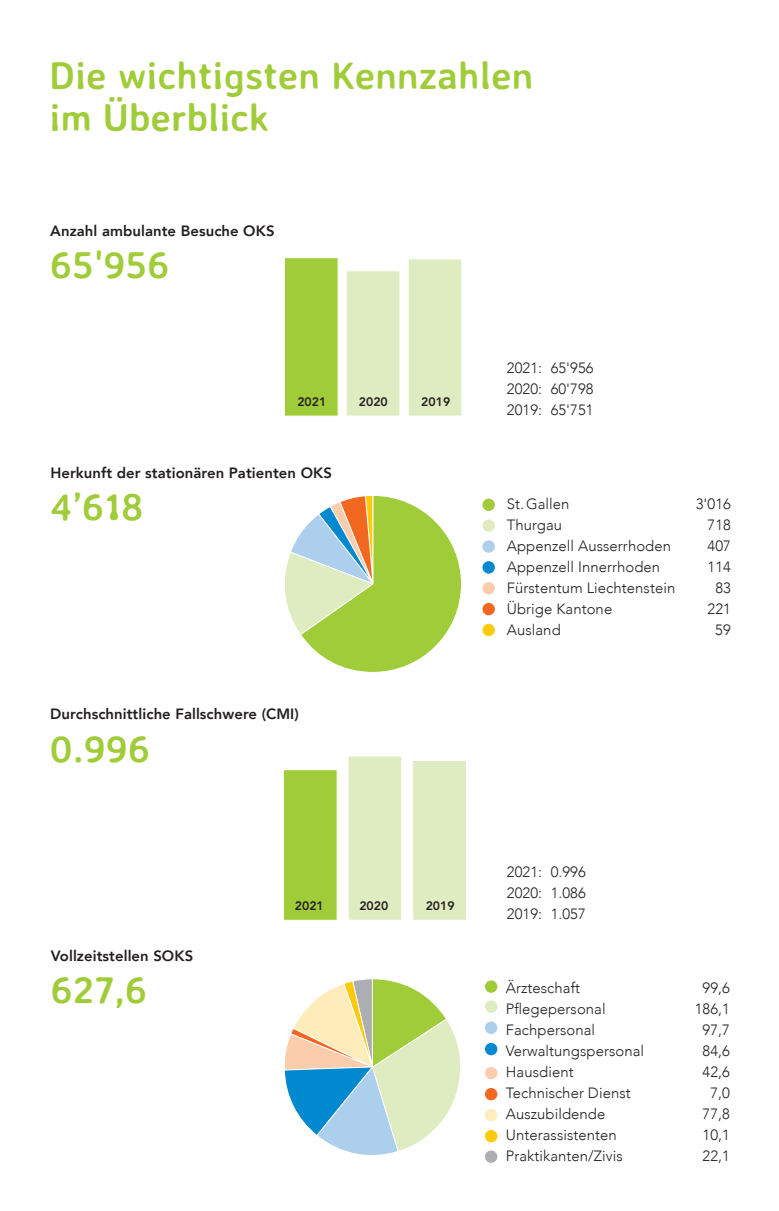
<style>
.page{position:relative;width:779px;height:1211px;background:#fff}
.page>*{position:absolute;margin:0;border:0;box-sizing:border-box;transform-origin:0 0}
.t1{font:700 38.5px/42px "Averia Sans Libre";letter-spacing:.005em;color:#a1cc3a}
.t2{font:300 14.88px/21px "Avenir";letter-spacing:.005em;color:#231f20;text-align:justify}
.t3{font:800 14.88px "Avenir";letter-spacing:.005em;color:#231f20}
.t4{font:800 12.25px "Avenir LT Std";color:#231f20}
</style>
<div class="page">
<div style="left:412px;top:760px;width:55px;height:160px;background:#dfecc1;border:1px solid #fff"></div>
<div style="left:283px;top:769px;width:54px;height:151px;background:#a1cc3a;border:1px solid #fff"></div>
<div style="left:348px;top:755px;width:54px;height:165px;background:#dfecc1;border:1px solid #fff"></div>
<div style="left:408px;top:258px;width:54px;height:158px;background:#dfecc1;border:1px solid #fff"></div>
<div style="left:284px;top:257px;width:54px;height:159px;background:#a1cc3a;border:1px solid #fff"></div>
<div style="left:346px;top:270px;width:54px;height:146px;background:#dfecc1;border:1px solid #fff"></div>
<div style="left:482px;top:498px;width:13px;height:13px;background:#a1cc3a;border-radius:50%"></div>
<div style="left:485px;top:980px;width:12px;height:12px;background:#a1cc3a;border-radius:50%"></div>
<div style="left:482px;top:519px;width:13px;height:13px;background:#dfecc1;border-radius:50%"></div>
<div style="left:485px;top:1000px;width:12px;height:12px;background:#dfecc1;border-radius:50%"></div>
<div style="left:482px;top:540px;width:13px;height:12px;background:#accfed;border-radius:50%"></div>
<div style="left:485px;top:1021px;width:12px;height:13px;background:#accfed;border-radius:50%"></div>
<div style="left:482px;top:561px;width:13px;height:12px;background:#0089cf;border-radius:50%"></div>
<div style="left:485px;top:1042px;width:12px;height:13px;background:#0089cf;border-radius:50%"></div>
<div style="left:482px;top:582px;width:13px;height:12px;background:#fccdad;border-radius:50%"></div>
<svg style="left:482px;top:623px;width:13px;height:13px"></svg>
<div style="left:482px;top:603px;width:13px;height:12px;background:#f36821;border-radius:50%"></div>
<div style="left:485px;top:1087px;width:12px;height:13px;background:#f36821;border-radius:50%"></div>
<div style="left:485px;top:1066px;width:12px;height:13px;background:#fccdad;border-radius:50%"></div>
<div style="left:485px;top:1108px;width:12px;height:13px;background:#feedbb;border-radius:50%"></div>
<div style="left:485px;top:1129px;width:12px;height:13px;background:#feca0a;border-radius:50%"></div>
<div style="left:485px;top:1150px;width:12px;height:12px;background:#adaeb2;border-radius:50%"></div>
<svg style="left:285px;top:495px;width:177px;height:178px"></svg>
<svg style="left:284px;top:978px;width:177px;height:177px"></svg>
<h1 class="t1" style="left:50px;top:54px;width:485px">Die wichtigsten Kennzahlen im Überblick</h1>
<p class="t3" style="left:50px;top:219px;width:226px">Anzahl ambulante Besuche OKS</p>
<h1 class="t1" style="left:50px;top:243px;width:120px">65'956</h1>
<p class="t4" style="left:297px;top:394px;width:31px">2021</p>
<p class="t3" style="left:50px;top:461px;width:283px">Herkunft der stationären Patienten OKS</p>
<h1 class="t1" style="left:50px;top:484px;width:95px">4’618</h1>
<p class="t4" style="left:359px;top:394px;width:31px">2020</p>
<p class="t4" style="left:421px;top:394px;width:31px">2019</p>
<p class="t3" style="left:50px;top:702px;width:250px">Durchschnittliche Fallschwere (CMI)</p>
<h1 class="t1" style="left:50px;top:726px;width:101px">0.996</h1>
<p class="t3" style="left:51px;top:944px;width:144px">Vollzeitstellen SOKS</p>
<h1 class="t1" style="left:51px;top:967px;width:98px">627,6</h1>
<p class="t4" style="left:295px;top:898px;width:31px">2021</p>
<p class="t4" style="left:359px;top:898px;width:31px">2020</p>
<p class="t4" style="left:426px;top:898px;width:31px">2019</p>
<p class="t2" style="left:507px;top:357px;width:88px">2021: 65'956<br>2020: 60'798<br>2019: 65'751</p>
<p class="t2" style="left:507px;top:494px;width:64px">St.Gallen</p>
<p class="t2" style="left:696px;top:494px;width:37px">3'016</p>
<p class="t2" style="left:507px;top:515px;width:57px">Thurgau</p>
<p class="t2" style="left:707px;top:515px;width:25px">718</p>
<p class="t2" style="left:507px;top:536px;width:166px">Appenzell Ausserrhoden</p>
<p class="t2" style="left:707px;top:536px;width:25px">407</p>
<p class="t2" style="left:507px;top:557px;width:155px">Appenzell Innerrhoden</p>
<p class="t2" style="left:707px;top:557px;width:25px">114</p>
<p class="t2" style="left:507px;top:578px;width:170px">Fürstentum Liechtenstein</p>
<p class="t2" style="left:715px;top:578px;width:17px">83</p>
<p class="t2" style="left:507px;top:599px;width:107px">Übrige Kantone</p>
<p class="t2" style="left:707px;top:599px;width:25px">221</p>
<p class="t2" style="left:507px;top:620px;width:55px">Ausland</p>
<p class="t2" style="left:715px;top:620px;width:17px">59</p>
<p class="t2" style="left:507px;top:861px;width:80px">2021: 0.996<br>2020: 1.086<br>2019: 1.057</p>
<p class="t2" style="left:506px;top:977px;width:76px">Ärzteschaft</p>
<p class="t2" style="left:702px;top:977px;width:29px">99,6</p>
<p class="t2" style="left:506px;top:998px;width:101px">Pflegepersonal</p>
<p class="t2" style="left:695px;top:998px;width:37px">186,1</p>
<p class="t2" style="left:506px;top:1019px;width:91px">Fachpersonal</p>
<p class="t2" style="left:702px;top:1019px;width:29px">97,7</p>
<p class="t2" style="left:506px;top:1040px;width:140px">Verwaltungspersonal</p>
<p class="t2" style="left:702px;top:1040px;width:29px">84,6</p>
<p class="t2" style="left:506px;top:1061px;width:69px">Hausdient</p>
<p class="t2" style="left:702px;top:1061px;width:29px">42,6</p>
<p class="t2" style="left:506px;top:1082px;width:126px">Technischer Dienst</p>
<p class="t2" style="left:710px;top:1082px;width:21px">7,0</p>
<p class="t2" style="left:506px;top:1103px;width:101px">Auszubildende</p>
<p class="t2" style="left:702px;top:1103px;width:29px">77,8</p>
<p class="t2" style="left:506px;top:1124px;width:113px">Unterassistenten</p>
<p class="t2" style="left:702px;top:1124px;width:29px">10,1</p>
<p class="t2" style="left:506px;top:1145px;width:118px">Praktikanten/Zivis</p>
<p class="t2" style="left:702px;top:1145px;width:29px">22,1</p>
</div>
